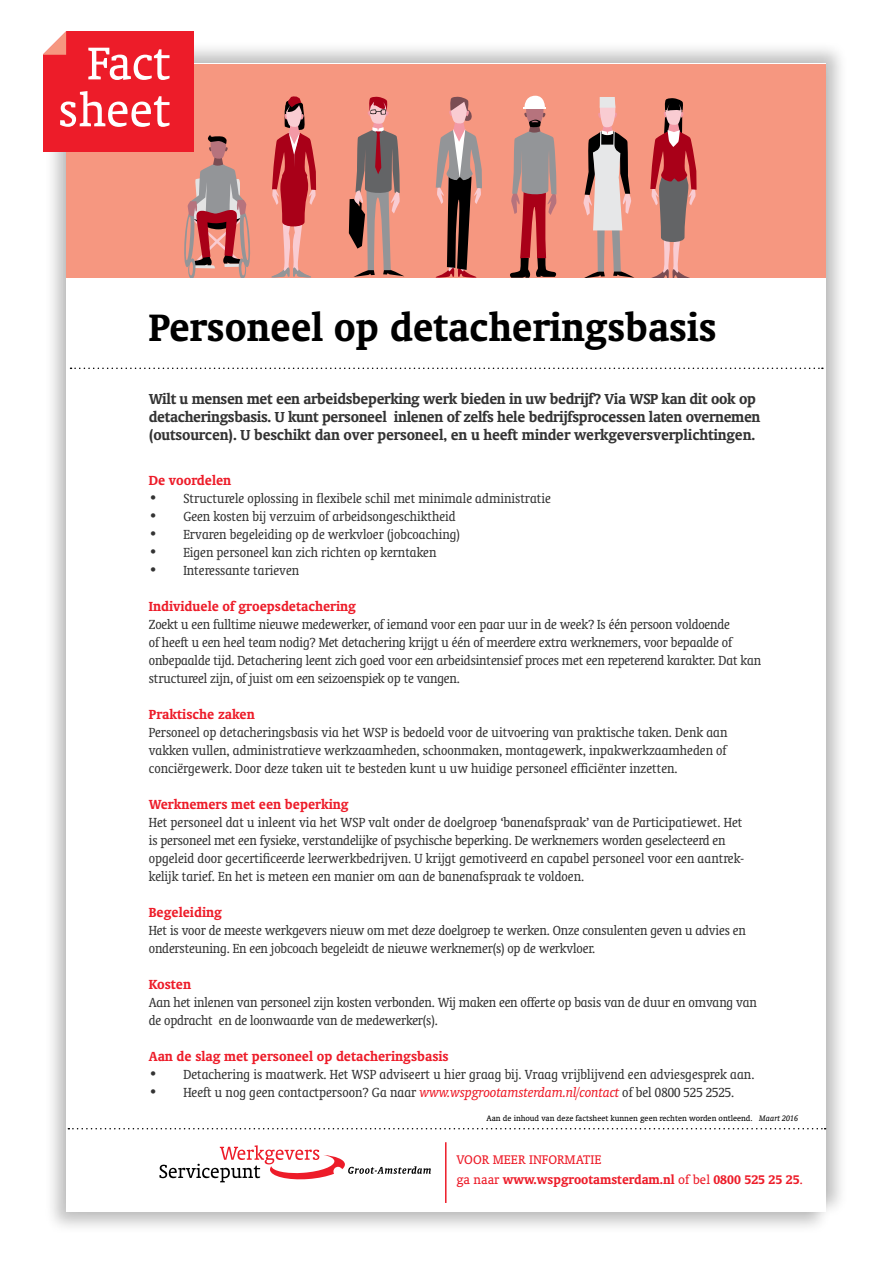
<style>
.page{position:relative;width:893px;height:1263px;background:#fff}
.page>*{position:absolute;margin:0;border:0;box-sizing:border-box;transform-origin:0 0}
.t1{font:700 43.5px "Oranda BT";color:#000}
.t2{font:700 16.5px/18px "Oranda BT";letter-spacing:-.02em;color:#333}
.t3{font:condensed 15px/18px "Oranda BT";letter-spacing:-.01em;color:#333}
.t4{font:700 15px "Oranda BT";color:#ed1c29}
.t5{font:700 14.25px/19.5px "Oranda BT";color:#ed1c29}
.t6{font:9px "Oranda BT";color:#000}
.s1{font-style:italic;font-stretch:normal;color:#ed1c29}
.s2{font-style:italic}
.s3{font-weight:400}
</style>
<div class="page">
<div style="left:44px;top:58px;width:788px;height:1177px;background:#000;opacity:.25"></div>
<div style="left:61px;top:41px;width:788px;height:1177px;background:#000;opacity:.25"></div>
<div style="left:67px;top:64px;width:759px;height:1148px;background:#fff"></div>
<svg style="left:159px;top:1145px;width:272px;height:37px"></svg>
<hr style="left:445px;top:1142px;width:1px;height:61px;background:#ed1c29">
<svg style="left:68px;top:1128px;width:758px;height:1px"></svg>
<div style="left:67px;top:64px;width:759px;height:214px;background:#f69780"></div>
<svg style="left:436px;top:97px;width:46px;height:181px"></svg>
<svg style="left:271px;top:96px;width:45px;height:182px"></svg>
<svg style="left:349px;top:97px;width:55px;height:180px"></svg>
<svg style="left:184px;top:135px;width:67px;height:143px"></svg>
<svg style="left:583px;top:97px;width:51px;height:181px"></svg>
<svg style="left:650px;top:98px;width:47px;height:180px"></svg>
<svg style="left:510px;top:96px;width:47px;height:182px"></svg>
<div style="left:43px;top:31px;width:151px;height:121px;background:#ed1c29"></div>
<svg style="left:88px;top:48px;width:82px;height:32px"></svg>
<svg style="left:60px;top:91px;width:110px;height:36px"></svg>
<svg style="left:43px;top:31px;width:24px;height:24px"></svg>
<svg style="left:71px;top:368px;width:752px;height:1px"></svg>
<h1 class="t1" style="left:149px;top:301px;width:569px">Personeel op detacheringsbasis</h1>
<p class="t2" style="left:149px;top:389px;width:613px">Wilt u mensen met een arbeidsbeperking werk bieden in uw bedrijf? Via WSP kan dit ook op detacheringsbasis. U kunt personeel inlenen of zelfs hele bedrijfsprocessen laten overnemen (outsourcen). U beschikt dan over personeel, en u heeft minder werkgeversverplichtingen.</p>
<p class="t4" style="left:149px;top:471px;width:84px">De voordelen</p>
<p class="t3" style="left:149px;top:489px;width:404px">• Structurele oplossing in flexibele schil met minimale administratie</p>
<p class="t3" style="left:149px;top:507px;width:308px">• Geen kosten bij verzuim of arbeidsongeschiktheid</p>
<p class="t3" style="left:149px;top:525px;width:313px">• Ervaren begeleiding op de werkvloer (jobcoaching)</p>
<p class="t3" style="left:149px;top:543px;width:289px">• Eigen personeel kan zich richten op kerntaken</p>
<p class="t3" style="left:149px;top:561px;width:152px">• Interessante tarieven</p>
<p class="t4" style="left:149px;top:597px;width:209px">Individuele of groepsdetachering</p>
<p class="t3" style="left:149px;top:615px;width:614px">Zoekt u een fulltime nieuwe medewerker, of iemand voor een paar uur in de week? Is één persoon voldoende<br>of heeft u een heel team nodig? Met detachering krijgt u één of meerdere extra werknemers, voor bepaalde of onbepaalde tijd. Detachering leent zich goed voor een arbeidsintensief proces met een repeterend karakter. Dat kan structureel zijn, of juist om een seizoenspiek op te vangen.</p>
<p class="t4" style="left:149px;top:705px;width:107px">Praktische zaken</p>
<p class="t3" style="left:149px;top:723px;width:580px;text-align:justify">Personeel op detacheringsbasis via het WSP is bedoeld voor de uitvoering van praktische taken. Denk aan vakken vullen, administratieve werkzaamheden, schoonmaken, montagewerk, inpakwerkzaamheden of conciërgewerk. Door deze taken uit te besteden kunt u uw huidige personeel efficiënter inzetten.</p>
<p class="t4" style="left:149px;top:795px;width:201px">Werknemers met een beperking</p>
<p class="t3" style="left:149px;top:813px;width:597px">Het personeel dat u inleent via het WSP valt onder de doelgroep ‘banenafspraak’ van de Participatiewet. Het is personeel met een fysieke, verstandelijke of psychische beperking. De werknemers worden geselecteerd en opgeleid door gecertificeerde leerwerkbedrijven. U krijgt gemotiveerd en capabel personeel voor een aantrek&shy;kelijk tarief. En het is meteen een manier om aan de banenafspraak te voldoen.</p>
<p class="t4" style="left:149px;top:903px;width:75px">Begeleiding</p>
<p class="t3" style="left:149px;top:921px;width:598px">Het is voor de meeste werkgevers nieuw om met deze doelgroep te werken. Onze consulenten geven u advies en ondersteuning. En een jobcoach begeleidt de nieuwe werknemer(s) op de werkvloer.</p>
<p class="t4" style="left:149px;top:975px;width:44px">Kosten</p>
<p class="t3" style="left:149px;top:993px;width:610px">Aan het inlenen van personeel zijn kosten verbonden. Wij maken een offerte op basis van de duur en omvang van de opdracht en de loonwaarde van de medewerker(s).</p>
<p class="t4" style="left:149px;top:1047px;width:301px">Aan de slag met personeel op detacheringsbasis</p>
<p class="t3" style="left:149px;top:1065px;width:607px">• Detachering is maatwerk. Het WSP adviseert u hier graag bij. Vraag vrijblijvend een adviesgesprek aan.</p>
<p class="t3" style="left:149px;top:1083px;width:587px">• Heeft u nog geen contactpersoon? Ga naar <span class="s1">www.wspgrootamsterdam.nl/contact</span> of bel 0800 525 2525.</p>
<p class="t6" style="left:487px;top:1113px;width:313px">Aan de inhoud van deze factsheet kunnen geen rechten worden ontleend. <span class="s2">Maart 2016</span></p>
<p class="t5" style="left:456px;top:1149px;width:348px"><span class="s3">VOOR MEER INFORMATIE<br>ga naar</span> www.wspgrootamsterdam.nl <span class="s3">of bel</span> 0800 525 25 25<span class="s3">.</span></p>
</div>
